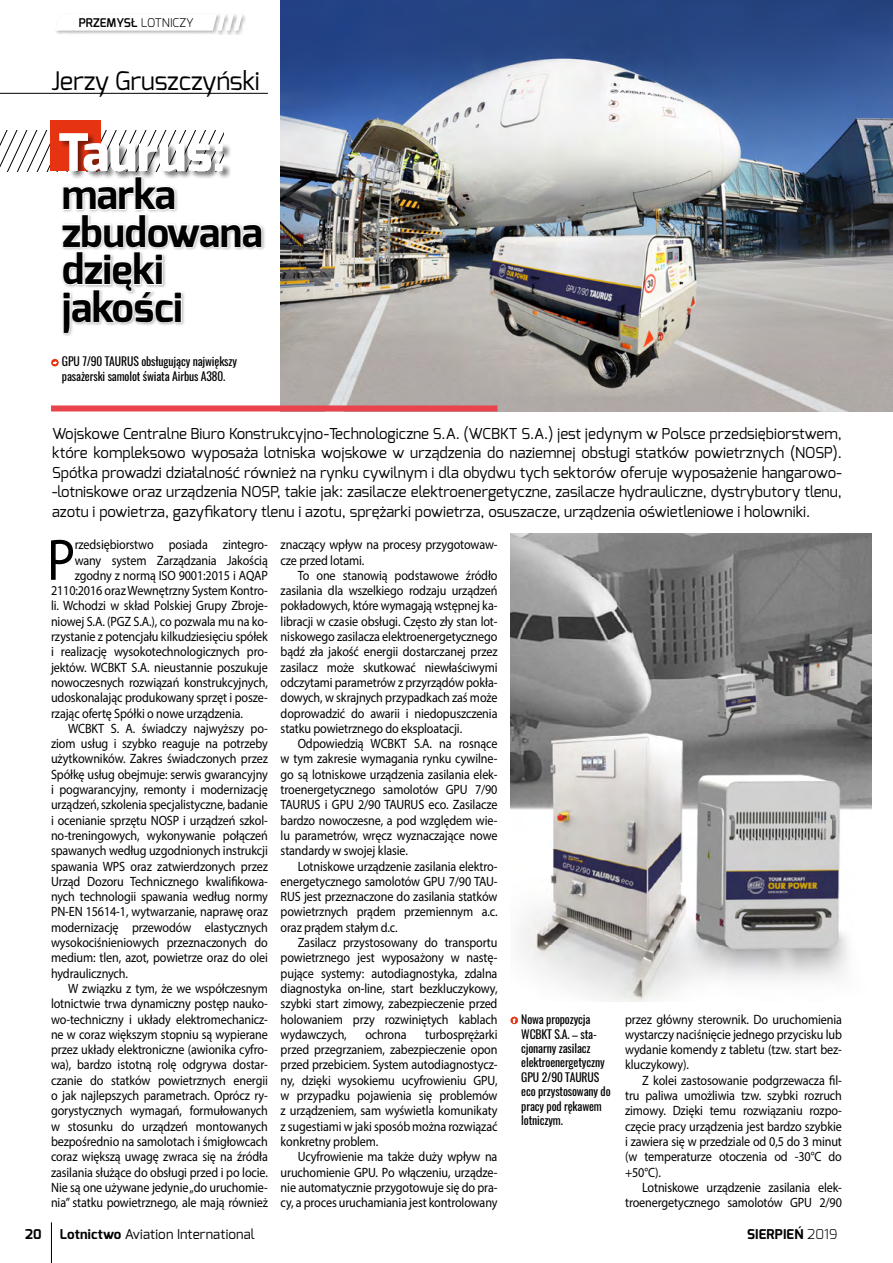
<style>
.page{position:relative;width:893px;height:1263px;background:#fff}
.page>*{position:absolute;margin:0;border:0;box-sizing:border-box;transform-origin:0 0}
.t1{font:58.95px "Myriad Pro";color:#000;scale:.9 1}
.t2{font:800 51.9px "Exo";letter-spacing:-.01em;color:#fff}
.t3{font:700 40.5px/37.5px "Exo";letter-spacing:-.01em;color:#000}
.t4{font:25.5px "Exo";letter-spacing:-.01em;color:#000}
.t5{font:15px/19.5px "Exo";color:#000;text-align:justify}
.t6{font:13.5px/15.3px "Myriad Pro";letter-spacing:-.01em;color:#000;text-align:justify;scale:.9 1}
.t7{font:13.5px "Exo";letter-spacing:.01em;color:#000}
.t8{font:700 13.5px "Exo";letter-spacing:.01em;color:#000}
.t9{font:600 12px "Exo";color:#000}
.t10{font:11.7px/14.4px "Oswald";letter-spacing:-.01em;color:#000}
.s1{font-weight:300}
.s2{font-weight:700;color:#fff}
.s3{font-weight:700}
</style>
<div class="page">
<svg style="left:510px;top:1016px;width:8px;height:8px"></svg>
<svg style="left:512px;top:1018px;width:4px;height:5px"></svg>
<svg style="left:51px;top:359px;width:8px;height:7px"></svg>
<hr style="left:0;top:93px;width:268px;height:1px;background:#000">
<img style="left:281px;top:0;width:612px;height:411px">
<img style="left:510px;top:534px;width:362px;height:468px">
<hr style="left:51px;top:1222px;width:1px;height:41px;background:#000">
<div style="left:55px;top:13px;width:166px;height:22px;background:#000;opacity:.27"></div>
<div style="left:224px;top:13px;width:14px;height:22px;background:#000;opacity:.27"></div>
<div style="left:216px;top:13px;width:14px;height:22px;background:#000;opacity:.27"></div>
<div style="left:233px;top:13px;width:13px;height:22px;background:#000;opacity:.27"></div>
<svg style="left:56px;top:14px;width:186px;height:17px"></svg>
<div style="left:51px;top:121px;width:50px;height:50px;background:#e63413"></div>
<div style="left:61px;top:175px;width:205px;height:162px;background:#000;opacity:.27"></div>
<svg style="left:0;top:130px;width:263px;height:204px"></svg>
<div style="left:51px;top:405px;width:446px;height:6px;background:#e9434d"></div>
<p class="t9" style="left:79px;top:15px;width:116px">PRZEMYSŁ <span class="s1">LOTNICZY</span></p>
<h3 class="t4" style="left:51px;top:65px;width:210px">Jerzy Gruszczyński</h3>
<h2 class="t2" style="left:58px;top:119px;width:169px">Taurus:</h2>
<h3 class="t3" style="left:62px;top:176px;width:202px">marka zbudowana dzięki jakości</h3>
<p class="t10" style="left:62px;top:355px;width:177px">GPU 7/90 TAURUS obsługujący największy pasażerski samolot świata Airbus A380.</p>
<p class="t5" style="left:52px;top:424px;width:791px">Wojskowe Centralne Biuro Konstrukcyjno-Technologiczne S.A. (WCBKT S.A.) jest jedynym w Polsce przedsiębiorstwem, które kompleksowo wyposaża lotniska wojskowe w urządzenia do naziemnej obsługi statków powietrznych (NOSP).<br>Spółka prowadzi działalność również na rynku cywilnym i dla obydwu tych sektorów oferuje wyposażenie hangarowo--lotniskowe oraz urządzenia NOSP, takie jak: zasilacze elektroenergetyczne, zasilacze hydrauliczne, dystrybutory tlenu, azotu i powietrza, gazyfikatory tlenu i azotu, sprężarki powietrza, osuszacze, urządzenia oświetleniowe i holowniki.</p>
<p class="t6" style="left:281px;top:537px;width:242px">znaczący wpływ na procesy przygotowaw&shy;cze przed lotami.</p>
<p class="t6" style="left:281px;top:567px;width:242px;text-indent:17px">To one stanowią podstawowe źródło zasilania dla wszelkiego rodzaju urządzeń pokładowych, które wymagają wstępnej ka&shy;libracji w czasie obsługi. Często zły stan lot&shy;niskowego zasilacza elektroenergetycznego bądź zła jakość energii dostarczanej przez zasilacz może skutkować niewłaściwymi odczytami parametrów z przyrządów pokła&shy;dowych, w skrajnych przypadkach zaś może doprowadzić do awarii i niedopuszczenia statku powietrznego do eksploatacji.</p>
<p class="t6" style="left:281px;top:736px;width:242px;text-indent:17px">Odpowiedzią WCBKT S.A. na rosnące w tym zakresie wymagania rynku cywilne&shy;go są lotniskowe urządzenia zasilania elek&shy;troenergetycznego samolotów GPU 7/90<br>TAURUS i GPU 2/90 TAURUS eco. Zasilacze bardzo nowoczesne, a pod względem wie&shy;lu parametrów, wręcz wyznaczające nowe standardy w swojej klasie.</p>
<p class="t6" style="left:281px;top:858px;width:242px;text-indent:17px">Lotniskowe urządzenie zasilania elektro&shy;energetycznego samolotów GPU 7/90 TAU-RUS jest przeznaczone do zasilania statków powietrznych prądem przemiennym a.c. oraz prądem stałym d.c.</p>
<p class="t6" style="left:281px;top:935px;width:242px;text-indent:17px">Zasilacz przystosowany do transportu powietrznego jest wyposażony w nastę&shy;pujące systemy: autodiagnostyka, zdalna diagnostyka on-line, start bezkluczykowy, szybki start zimowy, zabezpieczenie przed holowaniem przy rozwiniętych kablach wydawczych,</p>
<h1 class="t1" style="left:47px;top:524px;width:33px">P</h1>
<p class="t6" style="left:75px;top:537px;width:216px">rzedsiębiorstwo posiada zintegro-</p>
<p class="t6" style="left:75px;top:552px;width:216px">wany system Zarządzania Jakością</p>
<p class="t6" style="left:75px;top:567px;width:216px">zgodny z normą ISO 9001:2015 i AQAP</p>
<p class="t6" style="left:51px;top:583px;width:242px">2110:2016 oraz Wewnętrzny System Kontro-</p>
<p class="t6" style="left:51px;top:598px;width:242px">li. Wchodzi w skład Polskiej Grupy Zbroje-</p>
<p class="t6" style="left:51px;top:613px;width:242px">niowej S.A. (PGZ S.A.), co pozwala mu na ko-</p>
<p class="t6" style="left:51px;top:629px;width:242px">rzystanie z potencjału kilkudziesięciu spółek</p>
<p class="t6" style="left:51px;top:644px;width:242px">i realizację wysokotechnologicznych pro-</p>
<p class="t6" style="left:51px;top:659px;width:242px">jektów. WCBKT S.A. nieustannie poszukuje</p>
<p class="t6" style="left:51px;top:674px;width:242px">nowoczesnych rozwiązań konstrukcyjnych,</p>
<p class="t6" style="left:51px;top:690px;width:242px">udoskonalając produkowany sprzęt i posze-</p>
<p class="t6" style="left:51px;top:705px;width:215px">rzając ofertę Spółki o nowe urządzenia.</p>
<p class="t6" style="left:68px;top:720px;width:224px">WCBKT S. A. świadczy najwyższy po-</p>
<p class="t6" style="left:51px;top:736px;width:242px">ziom usług i szybko reaguje na potrzeby</p>
<p class="t6" style="left:51px;top:751px;width:242px">użytkowników. Zakres świadczonych przez</p>
<p class="t6" style="left:51px;top:766px;width:242px">Spółkę usług obejmuje: serwis gwarancyjny</p>
<p class="t6" style="left:51px;top:782px;width:242px">i pogwarancyjny, remonty i modernizację</p>
<p class="t6" style="left:51px;top:797px;width:242px">urządzeń, szkolenia specjalistyczne, badanie</p>
<p class="t6" style="left:51px;top:812px;width:242px">i ocenianie sprzętu NOSP i urządzeń szkol-</p>
<p class="t6" style="left:51px;top:827px;width:242px">no-treningowych, wykonywanie połączeń</p>
<p class="t6" style="left:51px;top:843px;width:242px">spawanych według uzgodnionych instrukcji</p>
<p class="t6" style="left:51px;top:858px;width:242px">spawania WPS oraz zatwierdzonych przez</p>
<p class="t6" style="left:51px;top:873px;width:242px">Urząd Dozoru Technicznego kwalifikowa-</p>
<p class="t6" style="left:51px;top:889px;width:242px">nych technologii spawania według normy</p>
<p class="t6" style="left:51px;top:904px;width:242px">PN-EN 15614-1, wytwarzanie, naprawę oraz</p>
<p class="t6" style="left:51px;top:919px;width:242px">modernizację przewodów elastycznych</p>
<p class="t6" style="left:51px;top:935px;width:242px">wysokociśnieniowych przeznaczonych do</p>
<p class="t6" style="left:51px;top:950px;width:242px">medium: tlen, azot, powietrze oraz do olei</p>
<p class="t6" style="left:51px;top:965px;width:87px">hydraulicznych.</p>
<p class="t6" style="left:68px;top:980px;width:224px">W związku z tym, że we współczesnym</p>
<p class="t6" style="left:51px;top:996px;width:242px">lotnictwie trwa dynamiczny postęp nauko-</p>
<p class="t6" style="left:51px;top:1011px;width:242px">wo-techniczny i układy elektromechanicz-</p>
<p class="t6" style="left:51px;top:1026px;width:242px">ne w coraz większym stopniu są wypierane</p>
<p class="t6" style="left:51px;top:1042px;width:242px">przez układy elektroniczne (awionika cyfro-</p>
<p class="t6" style="left:51px;top:1057px;width:242px">wa), bardzo istotną rolę odgrywa dostar-</p>
<p class="t6" style="left:51px;top:1072px;width:242px">czanie do statków powietrznych energii</p>
<p class="t6" style="left:51px;top:1088px;width:242px">o jak najlepszych parametrach. Oprócz ry-</p>
<p class="t6" style="left:51px;top:1103px;width:242px">gorystycznych wymagań, formułowanych</p>
<p class="t6" style="left:51px;top:1118px;width:242px">w stosunku do urządzeń montowanych</p>
<p class="t6" style="left:51px;top:1133px;width:242px">bezpośrednio na samolotach i śmigłowcach</p>
<p class="t6" style="left:51px;top:1149px;width:242px">coraz większą uwagę zwraca się na źródła</p>
<p class="t6" style="left:51px;top:1164px;width:242px">zasilania służące do obsługi przed i po locie.</p>
<p class="t6" style="left:51px;top:1179px;width:242px">Nie są one używane jedynie „do uruchomie-</p>
<p class="t6" style="left:51px;top:1195px;width:242px">nia” statku powietrznego, ale mają również</p>
<p class="t6" style="left:625px;top:1011px;width:242px">przez główny sterownik. Do uruchomienia wystarczy naciśnięcie jednego przycisku lub wydanie komendy z tabletu (tzw. start bez&shy;kluczykowy).</p>
<p class="t6" style="left:625px;top:1072px;width:242px;text-indent:17px">Z kolei zastosowanie podgrzewacza fil&shy;tru paliwa umożliwia tzw. szybki rozruch zimowy. Dzięki temu rozwiązaniu rozpo&shy;częcie pracy urządzenia jest bardzo szybkie i zawiera się w przedziale od 0,5 do 3 minut (w temperaturze otoczenia od -30°C do +50°C).</p>
<p class="t6" style="left:625px;top:1179px;width:242px;text-align:right">Lotniskowe urządzenie zasilania elek&shy;troenergetycznego samolotów GPU 2/90</p>
<p class="t10" style="left:521px;top:1012px;width:91px">Nowa propozycja<br>WCBKT S.A. – sta&shy;cjonarny zasilacz elektroenergetyczny<br>GPU 2/90 TAURUS eco przystosowany do pracy pod rękawem lotniczym.</p>
<p class="t6" style="left:281px;top:1026px;width:242px;text-indent:145px">turbosprężarki przed przegrzaniem, zabezpieczenie opon przed przebiciem. System autodiagnostycz&shy;ny, dzięki wysokiemu ucyfrowieniu GPU, w przypadku pojawienia się problemów z urządzeniem, sam wyświetla komunikaty z sugestiami w jaki sposób można rozwiązać konkretny problem.</p>
<p class="t6" style="left:281px;top:1149px;width:242px;text-indent:17px">Ucyfrowienie ma także duży wpływ na uruchomienie GPU. Po włączeniu, urządze&shy;nie automatycznie przygotowuje się do pra&shy;cy, a proces uruchamiania jest kontrolowany</p>
<p class="t6" style="left:365px;top:1026px;width:47px">ochrona</p>
<p class="t7" style="left:26px;top:1226px;width:230px"><span class="s2">20</span> <span class="s3">Lotnictwo</span> Aviation International</p>
<p class="t8" style="left:747px;top:1226px;width:92px">SIERPIEŃ <span class="s1">2019</span></p>
</div>
